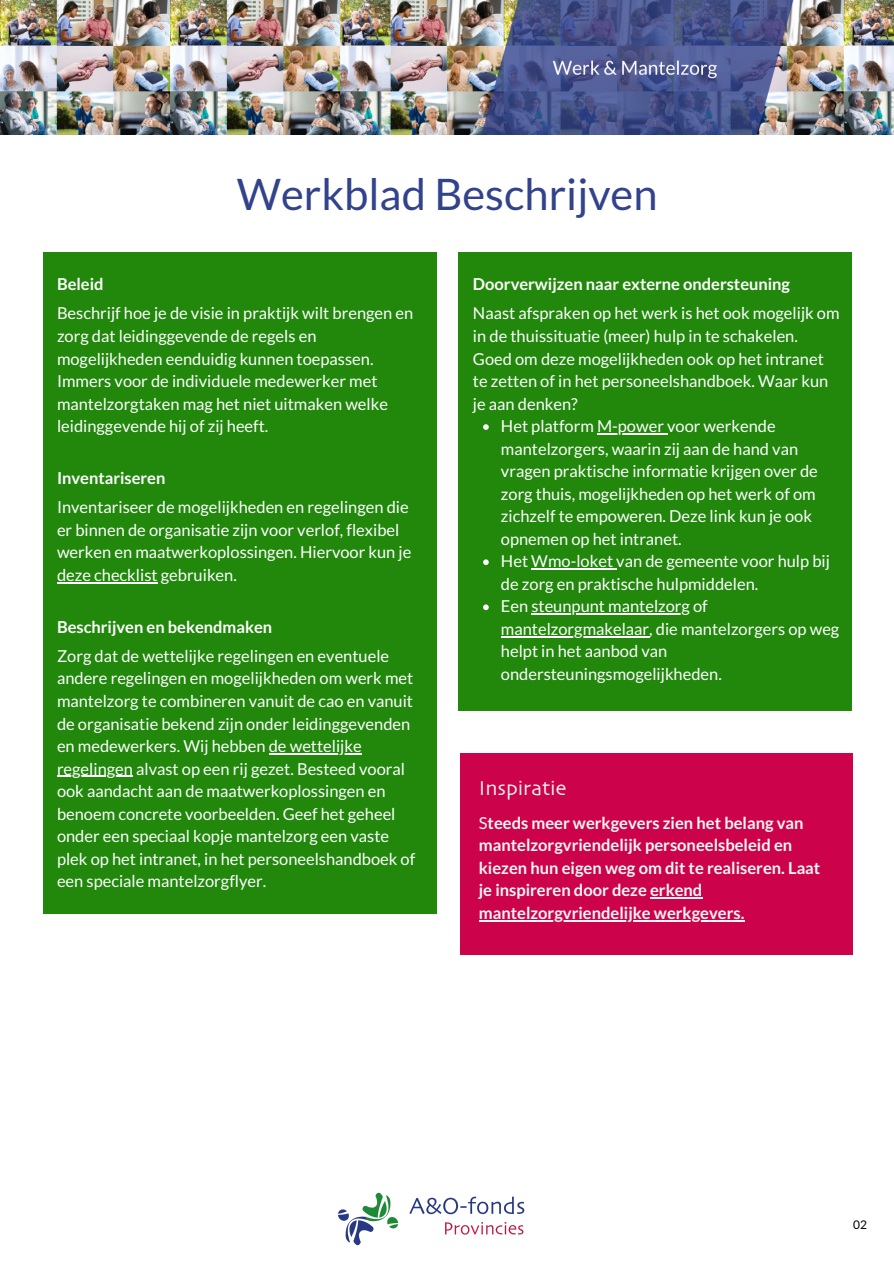
<style>
.page{position:relative;width:894px;height:1264px;background:#fff}
.page>*{position:absolute;margin:0;border:0;box-sizing:border-box;transform-origin:0 0}
.t1{font:43.5px "Lato";color:#32438c}
.t2{font:21px "Skia";color:#f7f7f7}
.t3{font:16.5px/22.5px "Lato";color:#fff}
.t4{font:700 16.5px/22.5px "Lato";color:#f7f7f7}
.t5{font:700 16.5px "Lato";color:#fff}
.t6{font:12px "Lato";color:#000}
.s1{font-weight:400}
</style>
<div class="page">
<img style="left:0;top:0;width:893px;height:134px">
<img style="left:338px;top:1192px;width:187px;height:54px">
<div style="left:44px;top:252px;width:393px;height:661px;background:#21880c"></div>
<hr style="left:57px;top:582px;width:101px;height:1px;background:#fff">
<hr style="left:269px;top:753px;width:92px;height:1px;background:#fff">
<hr style="left:57px;top:775px;width:76px;height:1px;background:#fff">
<div style="left:458px;top:252px;width:393px;height:459px;background:#21880c"></div>
<svg style="left:483px;top:424px;width:5px;height:6px"></svg>
<hr style="left:597px;top:433px;width:70px;height:1px;background:#fff">
<svg style="left:483px;top:559px;width:5px;height:6px"></svg>
<hr style="left:531px;top:568px;width:82px;height:1px;background:#fff">
<svg style="left:483px;top:604px;width:5px;height:6px"></svg>
<hr style="left:531px;top:613px;width:158px;height:1px;background:#fff">
<hr style="left:501px;top:636px;width:148px;height:1px;background:#fff">
<div style="left:460px;top:753px;width:391px;height:202px;background:#cc034a"></div>
<hr style="left:650px;top:897px;width:52px;height:1px;background:#f7f7f7">
<hr style="left:478px;top:920px;width:262px;height:1px;background:#f7f7f7">
<p class="t1" style="left:237px;top:167px;width:422px">Werkblad Beschrijven</p>
<p class="t5" style="left:57px;top:274px;width:48px">Beleid</p>
<p class="t3" style="left:57px;top:302px;width:357px">Beschrijf hoe je de visie in praktijk wilt brengen en zorg dat leidinggevende de regels en mogelijkheden eenduidig kunnen toepassen.<br>Immers voor de individuele medewerker met mantelzorgtaken mag het niet uitmaken welke leidinggevende hij of zij heeft.</p>
<p class="t5" style="left:57px;top:467px;width:110px">Inventariseren</p>
<p class="t3" style="left:57px;top:495px;width:356px">Inventariseer de mogelijkheden en regelingen die er binnen de organisatie zijn voor verlof, flexibel werken en maatwerkoplossingen. Hiervoor kun je deze checklist gebruiken.</p>
<p class="t5" style="left:57px;top:616px;width:217px">Beschrijven en bekendmaken</p>
<p class="t3" style="left:57px;top:644px;width:360px">Zorg dat de wettelijke regelingen en eventuele andere regelingen en mogelijkheden om werk met mantelzorg te combineren vanuit de cao en vanuit de organisatie bekend zijn onder leidinggevenden en medewerkers. Wij hebben de wettelijke regelingen alvast op een rij gezet. Besteed vooral ook aandacht aan de maatwerkoplossingen en benoem concrete voorbeelden. Geef het geheel onder een speciaal kopje mantelzorg een vaste plek op het intranet, in het personeelshandboek of een speciale mantelzorgflyer.</p>
<p class="t5" style="left:473px;top:274px;width:318px">Doorverwijzen naar externe ondersteuning</p>
<p class="t3" style="left:473px;top:302px;width:368px">Naast afspraken op het werk is het ook mogelijk om in de thuissituatie (meer) hulp in te schakelen.<br>Goed om deze mogelijkheden ook op het intranet te zetten of in het personeelshandboek. Waar kun je aan denken?</p>
<p class="t3" style="left:501px;top:414px;width:318px">Het platform M-power voor werkende mantelzorgers, waarin zij aan de hand van vragen praktische informatie krijgen over de zorg thuis, mogelijkheden op het werk of om zichzelf te empoweren. Deze link kun je ook opnemen op het intranet.</p>
<p class="t3" style="left:501px;top:549px;width:330px">Het Wmo-loket van de gemeente voor hulp bij de zorg en praktische hulpmiddelen.</p>
<p class="t3" style="left:501px;top:594px;width:340px">Een steunpunt mantelzorg of mantelzorgmakelaar, die mantelzorgers op weg helpt in het aanbod van ondersteuningsmogelijkheden.</p>
<p class="t2" style="left:478px;top:778px;width:89px">Inspiratie</p>
<p class="t4" style="left:478px;top:811px;width:343px"><span class="s1">S</span>teeds meer werkgevers zien het belang van mantelzorgvriendelijk personeelsbeleid en kiezen hun eigen weg om dit te realiseren. Laat je inspireren door deze erkend mantelzorgvriendelijke werkgevers.</p>
<p class="t6" style="left:853px;top:1216px;width:15px">02</p>
</div>
